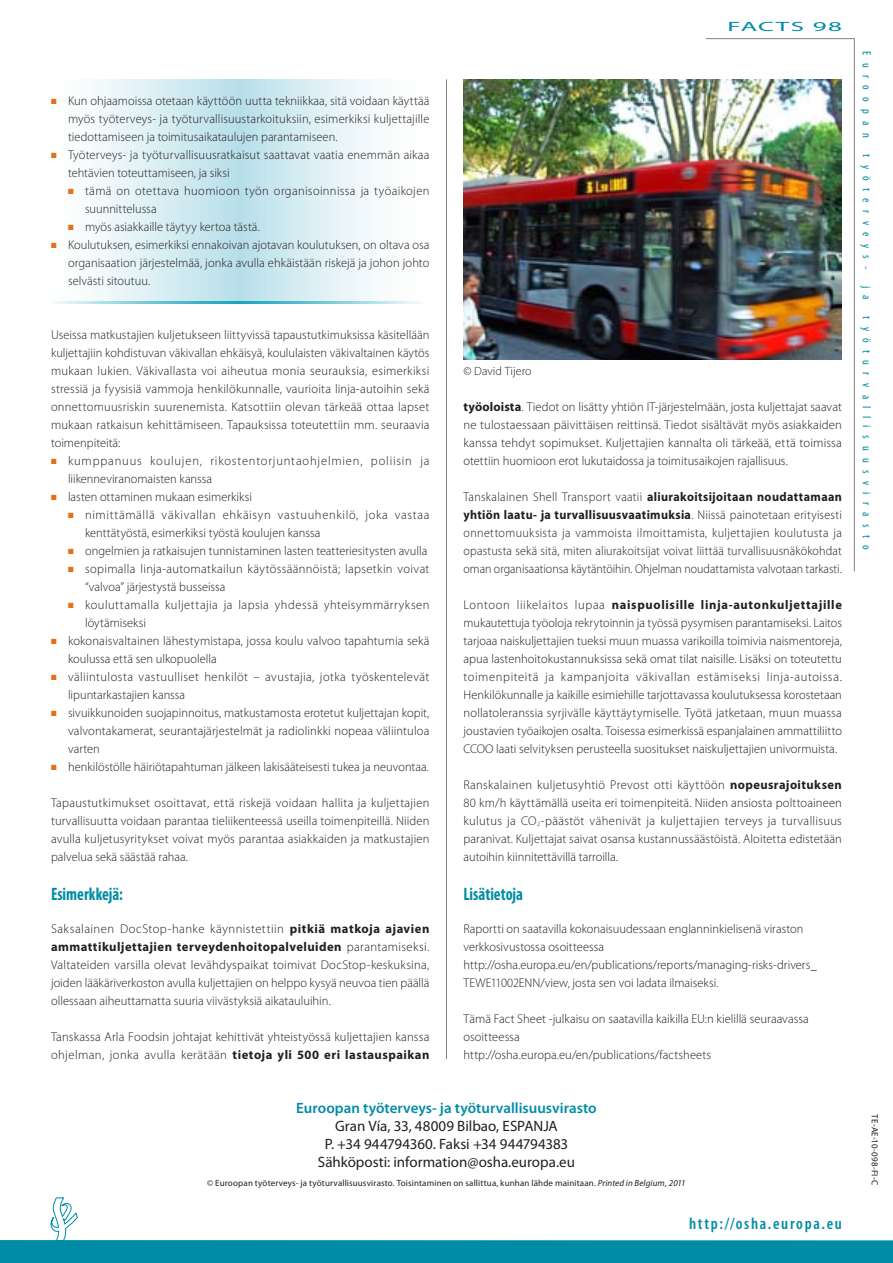
<style>
.page{position:relative;width:893px;height:1263px;background:#fff}
.page>*{position:absolute;margin:0;border:0;box-sizing:border-box;transform-origin:0 0}
._00_TITLE_2{font:700 condensed 18px "Myriad Pro";color:#008ca6;scale:.9 1}
.t1{font:600 condensed 16.5px "Myriad Pro";letter-spacing:.105em;color:#008ca6}
.t2{font:15px "Myriad Pro";color:#231f20}
.t3{font:600 15px "Myriad Pro";color:#008ca6}
.t4{font:13.5px "Myriad Pro";letter-spacing:.055em;color:#008ca6;scale:2 1}
._00_TEXT{font:300 12.75px/18px "Myriad Pro";letter-spacing:.005em;color:#231f20;text-align:justify}
._00_TEXT_BULLET_1{font:300 12.75px/18px "Myriad Pro";letter-spacing:.01em;color:#231f20;text-align:justify}
._00_TEXT-2{font:300 12.75px/18px "Myriad Pro";letter-spacing:.005em;color:#231f20;text-align:justify;scale:.95 1}
._00_TEXT_BULLET_2{font:300 12.75px/18px "Myriad Pro";letter-spacing:.025em;color:#231f20}
._00_TEXT_BULLET_2-2{font:300 12.75px "Myriad Pro";color:#231f20}
._00_TEXT_BULLET_2-3{font:300 12.75px/18px "Myriad Pro";letter-spacing:.05em;color:#231f20}
._00_TEXT_BULLET_1-2{font:300 12.75px/18px "Myriad Pro";letter-spacing:.03em;color:#231f20}
._00_TEXT_BULLET_1-3{font:300 12.75px/18px "Myriad Pro";letter-spacing:.06em;color:#231f20}
.t5{font:condensed 12px "Myriad Pro";letter-spacing:.61em;color:#008ca6}
._0K-Texte{font:300 12px "Myriad Pro";letter-spacing:.005em;color:#231f20}
.t6{font:9px "Myriad Pro";letter-spacing:.015em;color:#231f20}
.s1{color:#e2711d}
.s2{font-weight:700}
.s3{font-style:italic}
</style>
<div class="page">
<svg style="left:95px;top:79px;width:279px;height:222px;background:#d7edf2"></svg>
<svg style="left:0;top:1197px;width:893px;height:66px"></svg>
<hr style="left:446px;top:79px;width:1px;height:980px;background:#808285">
<svg style="left:705px;top:38px;width:150px;height:534px"></svg>
<img style="left:463px;top:79px;width:379px;height:280px">
<hr style="left:49px;top:301px;width:378px;height:2px;background:#1aa5bb">
<p class="_00_TEXT_BULLET_1" style="left:68px;top:92px;width:363px;text-indent:-17px"><span class="s1">■</span> Kun ohjaamoissa otetaan käyttöön uutta tekniikkaa, sitä voidaan käyttää myös työterveys- ja työturvallisuustarkoituksiin, esimerkiksi kuljettajille tiedottamiseen ja toimitusaikataulujen parantamiseen.</p>
<p class="_00_TEXT_BULLET_1" style="left:68px;top:146px;width:363px;text-indent:-17px"><span class="s1">■</span> Työterveys- ja työturvallisuusratkaisut saattavat vaatia enemmän aikaa tehtävien toteuttamiseen, ja siksi</p>
<p class="_00_TEXT_BULLET_2" style="left:85px;top:182px;width:346px;text-indent:-17px"><span class="s1">■</span> tämä on otettava huomioon työn organisoinnissa ja työaikojen suunnittelussa</p>
<p class="_00_TEXT_BULLET_2-2" style="left:68px;top:220px;width:193px"><span class="s1">■</span> myös asiakkaille täytyy kertoa tästä.</p>
<p class="_00_TEXT_BULLET_1" style="left:68px;top:236px;width:363px;text-indent:-17px"><span class="s1">■</span> Koulutuksen, esimerkiksi ennakoivan ajotavan koulutuksen, on oltava osa organisaation järjestelmää, jonka avulla ehkäistään riskejä ja johon johto selvästi sitoutuu.</p>
<p class="_00_TEXT" style="left:51px;top:326px;width:380px">Useissa matkustajien kuljetukseen liittyvissä tapaustutkimuksissa käsitellään kuljettajiin kohdistuvan väkivallan ehkäisyä, koululaisten väkivaltainen käytös mukaan lukien. Väkivallasta voi aiheutua monia seurauksia, esimerkiksi stressiä ja fyysisiä vammoja henkilökunnalle, vaurioita linja-autoihin sekä onnettomuusriskin suurenemista. Katsottiin olevan tärkeää ottaa lapset mukaan ratkaisun kehittämiseen. Tapauksissa toteutettiin mm. seuraavia toimenpiteitä:</p>
<p class="_00_TEXT_BULLET_1-3" style="left:68px;top:452px;width:363px;text-indent:-17px"><span class="s1">■</span> kumppanuus koulujen, rikostentorjuntaohjelmien, poliisin ja liikenneviranomaisten kanssa</p>
<p class="_00_TEXT_BULLET_1" style="left:51px;top:488px;width:202px"><span class="s1">■</span> lasten ottaminen mukaan esimerkiksi</p>
<p class="_00_TEXT_BULLET_2-3" style="left:85px;top:506px;width:346px;text-indent:-17px"><span class="s1">■</span> nimittämällä väkivallan ehkäisyn vastuuhenkilö, joka vastaa kenttätyöstä, esimerkiksi työstä koulujen kanssa</p>
<p class="_00_TEXT_BULLET_2-2" style="left:68px;top:544px;width:361px"><span class="s1">■</span> ongelmien ja ratkaisujen tunnistaminen lasten teatteriesitysten avulla</p>
<p class="_00_TEXT_BULLET_2" style="left:85px;top:560px;width:346px;text-indent:-17px"><span class="s1">■</span> sopimalla linja-automatkailun käytössäännöistä; lapsetkin voivat “valvoa” järjestystä busseissa</p>
<p class="_00_TEXT_BULLET_2" style="left:85px;top:596px;width:346px;text-indent:-17px"><span class="s1">■</span> kouluttamalla kuljettajia ja lapsia yhdessä yhteisymmärryksen löytämiseksi</p>
<p class="_00_TEXT_BULLET_1" style="left:68px;top:632px;width:363px;text-indent:-17px"><span class="s1">■</span> kokonaisvaltainen lähestymistapa, jossa koulu valvoo tapahtumia sekä koulussa että sen ulkopuolella</p>
<p class="_00_TEXT_BULLET_1-2" style="left:68px;top:668px;width:363px;text-indent:-17px"><span class="s1">■</span> väliintulosta vastuulliset henkilöt – avustajia, jotka työskentelevät lipuntarkastajien kanssa</p>
<p class="_00_TEXT_BULLET_1" style="left:68px;top:704px;width:363px;text-indent:-17px"><span class="s1">■</span> sivuikkunoiden suojapinnoitus, matkustamosta erotetut kuljettajan kopit, valvontakamerat, seurantajärjestelmät ja radiolinkki nopeaa väliintuloa varten</p>
<p class="_00_TEXT_BULLET_1" style="left:51px;top:758px;width:379px"><span class="s1">■</span> henkilöstölle häiriötapahtuman jälkeen lakisääteisesti tukea ja neuvontaa.</p>
<p class="_00_TEXT" style="left:51px;top:794px;width:380px">Tapaustutkimukset osoittavat, että riskejä voidaan hallita ja kuljettajien turvallisuutta voidaan parantaa tieliikenteessä useilla toimenpiteillä. Niiden avulla kuljetusyritykset voivat myös parantaa asiakkaiden ja matkustajien palvelua sekä säästää rahaa.</p>
<p class="_00_TITLE_2" style="left:51px;top:883px;width:81px">Esimerkkejä:</p>
<p class="_00_TEXT" style="left:51px;top:920px;width:380px">Saksalainen DocStop-hanke käynnistettiin <span class="s2">pitkiä matkoja ajavien ammattikuljettajien terveydenhoitopalveluiden</span> parantamiseksi.<br>Valtateiden varsilla olevat levähdyspaikat toimivat DocStop-keskuksina, joiden lääkäriverkoston avulla kuljettajien on helppo kysyä neuvoa tien päällä ollessaan aiheuttamatta suuria viivästyksiä aikatauluihin.</p>
<p class="_00_TEXT" style="left:51px;top:1028px;width:380px">Tanskassa Arla Foodsin johtajat kehittivät yhteistyössä kuljettajien kanssa ohjelman, jonka avulla kerätään <span class="s2">tietoja yli 500 eri lastauspaikan</span></p>
<p class="_0K-Texte" style="left:463px;top:364px;width:70px">© David Tijero</p>
<p class="t4" style="left:727px;top:19px;width:59px">FACTS 98</p>
<p class="_00_TEXT" style="left:463px;top:398px;width:380px"><span class="s2">työoloista</span>. Tiedot on lisätty yhtiön IT-järjestelmään, josta kuljettajat saavat ne tulostaessaan päivittäisen reittinsä. Tiedot sisältävät myös asiakkaiden kanssa tehdyt sopimukset. Kuljettajien kannalta oli tärkeää, että toimissa otettiin huomioon erot lukutaidossa ja toimitusaikojen rajallisuus.</p>
<p class="_00_TEXT-2" style="left:463px;top:488px;width:400px">Tanskalainen Shell Transport vaatii <span class="s2">aliurakoitsijoitaan noudattamaan yhtiön laatu- ja turvallisuusvaatimuksia</span>. Niissä painotetaan erityisesti onnettomuuksista ja vammoista ilmoittamista, kuljettajien koulutusta ja opastusta sekä sitä, miten aliurakoitsijat voivat liittää turvallisuusnäkökohdat oman organisaationsa käytäntöihin. Ohjelman noudattamista valvotaan tarkasti.</p>
<p class="_00_TEXT" style="left:463px;top:596px;width:380px">Lontoon liikelaitos lupaa <span class="s2">naispuolisille linja-autonkuljettajille </span>mukautettuja työoloja rekrytoinnin ja työssä pysymisen parantamiseksi. Laitos tarjoaa naiskuljettajien tueksi muun muassa varikoilla toimivia naismentoreja, apua lastenhoitokustannuksissa sekä omat tilat naisille. Lisäksi on toteutettu toimenpiteitä ja kampanjoita väkivallan estämiseksi linja-autoissa.<br>Henkilökunnalle ja kaikille esimiehille tarjottavassa koulutuksessa korostetaan nollatoleranssia syrjivälle käyttäytymiselle. Työtä jatketaan, muun muassa joustavien työaikojen osalta. Toisessa esimerkissä espanjalainen ammattiliitto CCOO laati selvityksen perusteella suositukset naiskuljettajien univormuista.</p>
<p class="_00_TEXT" style="left:463px;top:776px;width:380px">Ranskalainen kuljetusyhtiö Prevost otti käyttöön <span class="s2">nopeusrajoituksen </span>80 km/h käyttämällä useita eri toimenpiteitä. Niiden ansiosta polttoaineen kulutus ja CO<sub>2</sub>-päästöt vähenivät ja kuljettajien terveys ja turvallisuus paranivat. Kuljettajat saivat osansa kustannussäästöistä. Aloitetta edistetään autoihin kiinnitettävillä tarroilla.</p>
<p class="_00_TITLE_2" style="left:463px;top:883px;width:68px">Lisätietoja</p>
<p class="_00_TEXT" style="left:463px;top:920px;width:355px;text-align:left">Raportti on saatavilla kokonaisuudessaan englanninkielisenä viraston verkkosivustossa osoitteessa http://osha.europa.eu/en/publications/reports/managing-risks-drivers_ TEWE11002ENN/view, josta sen voi ladata ilmaiseksi.</p>
<p class="_00_TEXT" style="left:463px;top:1010px;width:347px;text-align:left">Tämä Fact Sheet -julkaisu on saatavilla kaikilla EU:n kielillä seuraavassa osoitteessa<br>http://osha.europa.eu/en/publications/factsheets</p>
<p class="t3" style="left:296px;top:1098px;width:302px">Euroopan työterveys- ja työturvallisuusvirasto</p>
<p class="t2" style="left:335px;top:1116px;width:224px">Gran Vía, 33, 48009 Bilbao, ESPANJA</p>
<p class="t2" style="left:325px;top:1134px;width:245px">P. +34 944794360. Faksi +34 944794383</p>
<p class="t2" style="left:318px;top:1152px;width:259px">Sähköposti: information@osha.europa.eu</p>
<p class="t6" style="left:207px;top:1177px;width:480px">© Euroopan työterveys- ja työturvallisuusvirasto. Toisintaminen on sallittua, kunhan lähde mainitaan. <span class="s3">Printed in Belgium, 2011</span></p>
<p class="t1" style="left:689px;top:1214px;width:154px">http://osha.europa.eu</p>
<p class="t5" style="left:874px;top:51px;width:88px;rotate:90deg">Euroopan</p>
<p class="t5" style="left:874px;top:154px;width:117px;rotate:90deg">työterveys-</p>
<p class="t5" style="left:874px;top:286px;width:15px;rotate:90deg">j a</p>
<p class="t5" style="left:874px;top:316px;width:235px;rotate:90deg">työturvallisuusvirasto</p>
<p class="t6" style="left:880px;top:1114px;width:72px;rotate:90deg">TE-AE-10-098-FI-C</p>
</div>
